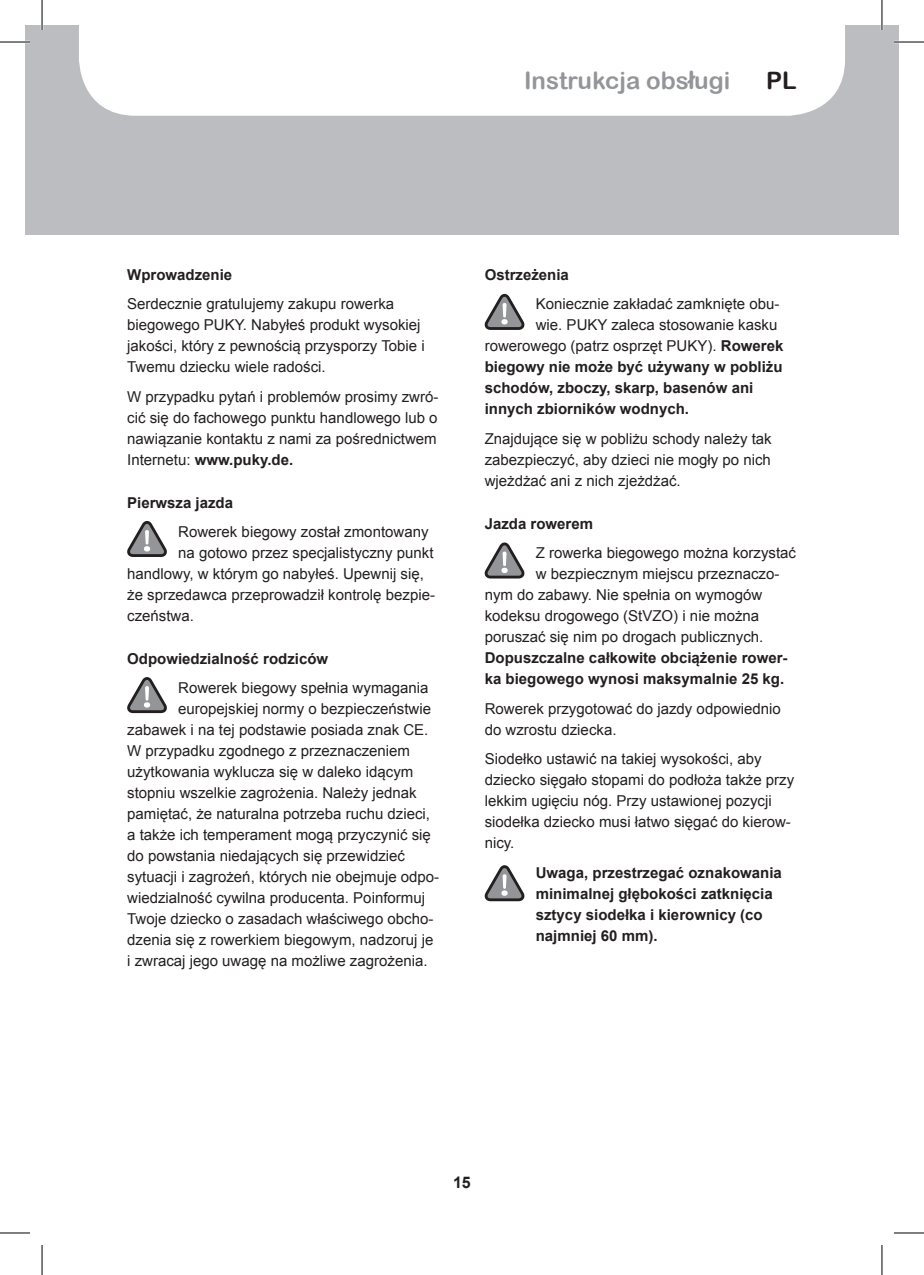
<style>
.page{position:relative;width:924px;height:1275px;background:#fff}
.page>*{position:absolute;margin:0;border:0;box-sizing:border-box;transform-origin:0 0}
.t1{font:24px "Arial Rounded MT Bold";color:#939598}
.t2{font:24px "Arial Rounded MT Bold";color:#231f20}
.t3{font:700 16px "Arial";color:#231f20}
.t4{font:15px/21px "Arial";color:#231f20}
.t5{font:700 15px/21px "Arial";color:#231f20}
.s1{font-family:"VAG Rounded";font-weight:700}
.s2{font-weight:700}
</style>
<div class="page">
<div style="left:42px;top:25px;width:856px;height:210px;background:#bcbdc0"></div>
<div style="left:79px;top:25px;width:765px;height:91px;background:#fff"></div>
<div style="left:25px;top:25px;width:17px;height:210px;background:#bcbdc0"></div>
<svg style="left:127px;top:521px;width:40px;height:36px"></svg>
<svg style="left:127px;top:677px;width:40px;height:36px"></svg>
<svg style="left:484px;top:294px;width:40px;height:36px"></svg>
<svg style="left:484px;top:542px;width:40px;height:36px"></svg>
<svg style="left:484px;top:865px;width:40px;height:36px"></svg>
<hr style="left:0;top:41px;width:30px;height:2px;background:#fff">
<hr style="left:893px;top:41px;width:30px;height:2px;background:#fff">
<hr style="left:41px;top:0;width:2px;height:30px;background:#fff">
<hr style="left:880px;top:0;width:2px;height:30px;background:#fff">
<hr style="left:0;top:42px;width:30px;height:1px;background:#000">
<hr style="left:893px;top:42px;width:30px;height:1px;background:#000">
<hr style="left:0;top:1232px;width:30px;height:1px;background:#000">
<hr style="left:893px;top:1232px;width:30px;height:1px;background:#000">
<hr style="left:42px;top:0;width:1px;height:30px;background:#000">
<hr style="left:42px;top:1245px;width:1px;height:30px;background:#000">
<hr style="left:881px;top:0;width:1px;height:30px;background:#000">
<hr style="left:881px;top:1245px;width:1px;height:30px;background:#000">
<h1 class="t1" style="left:524px;top:66px;width:207px">Instrukcja obs<span class="s1">ł</span>ugi</h1>
<h1 class="t2" style="left:765px;top:66px;width:32px">PL</h1>
<p class="t5" style="left:127px;top:264px;width:107px">Wprowadzenie</p>
<p class="t4" style="left:127px;top:294px;width:299px">Serdecznie gratulujemy zakupu rowerka biegowego PUKY. Nabyłeś produkt wysokiej jakości, który z pewnością przysporzy Tobie i Twemu dziecku wiele radości.</p>
<p class="t4" style="left:127px;top:386px;width:312px;text-align:justify">W przypadku pytań i problemów prosimy zwró&shy;cić się do fachowego punktu handlowego lub o nawiązanie kontaktu z nami za pośrednictwem Internetu: <span class="s2">www.puky.de.</span></p>
<p class="t5" style="left:127px;top:492px;width:107px">Pierwsza jazda</p>
<p class="t4" style="left:178px;top:521px;width:252px">Rowerek biegowy został zmontowany</p>
<p class="t4" style="left:178px;top:542px;width:257px">na gotowo przez specjalistyczny punkt</p>
<p class="t4" style="left:127px;top:563px;width:298px">handlowy, w którym go nabyłeś. Upewnij się,</p>
<p class="t4" style="left:127px;top:584px;width:309px">że sprzedawca przeprowadził kontrolę bezpie-</p>
<p class="t4" style="left:127px;top:605px;width:68px">czeństwa.</p>
<p class="t5" style="left:127px;top:648px;width:202px">Odpowiedzialność rodziców</p>
<p class="t4" style="left:178px;top:677px;width:252px">Rowerek biegowy spełnia wymagania</p>
<p class="t4" style="left:178px;top:698px;width:254px">europejskiej normy o bezpieczeństwie</p>
<p class="t4" style="left:127px;top:719px;width:302px">zabawek i na tej podstawie posiada znak CE.</p>
<p class="t4" style="left:127px;top:740px;width:284px">W przypadku zgodnego z przeznaczeniem</p>
<p class="t4" style="left:127px;top:761px;width:287px">użytkowania wyklucza się w daleko idącym</p>
<p class="t4" style="left:127px;top:782px;width:291px">stopniu wszelkie zagrożenia. Należy jednak</p>
<p class="t4" style="left:127px;top:803px;width:304px">pamiętać, że naturalna potrzeba ruchu dzieci,</p>
<p class="t4" style="left:127px;top:824px;width:305px">a także ich temperament mogą przyczynić się</p>
<p class="t4" style="left:127px;top:845px;width:279px">do powstania niedających się przewidzieć</p>
<p class="t4" style="left:127px;top:866px;width:313px">sytuacji i zagrożeń, których nie obejmuje odpo-</p>
<p class="t4" style="left:127px;top:887px;width:299px">wiedzialność cywilna producenta. Poinformuj</p>
<p class="t4" style="left:127px;top:908px;width:307px">Twoje dziecko o zasadach właściwego obcho-</p>
<p class="t4" style="left:127px;top:929px;width:307px">dzenia się z rowerkiem biegowym, nadzoruj je</p>
<p class="t4" style="left:127px;top:950px;width:302px">i zwracaj jego uwagę na możliwe zagrożenia.</p>
<p class="t5" style="left:484px;top:264px;width:86px">Ostrzeżenia</p>
<p class="t4" style="left:535px;top:294px;width:245px">Koniecznie zakładać zamknięte obu-</p>
<p class="t4" style="left:535px;top:315px;width:243px">wie. PUKY zaleca stosowanie kasku</p>
<p class="t4" style="left:484px;top:336px;width:300px">rowerowego (patrz osprzęt PUKY). <span class="s2">Rowerek</span></p>
<p class="t5" style="left:484px;top:357px;width:299px">biegowy nie może być używany w pobliżu</p>
<p class="t5" style="left:484px;top:378px;width:270px">schodów, zboczy, skarp, basenów ani</p>
<p class="t5" style="left:484px;top:399px;width:206px">innych zbiorników wodnych.</p>
<p class="t4" style="left:484px;top:428px;width:288px;text-align:justify">Znajdujące się w pobliżu schody należy tak zabezpieczyć, aby dzieci nie mogły po nich wjeżdżać ani z nich zjeżdżać.</p>
<p class="t5" style="left:484px;top:513px;width:110px">Jazda rowerem</p>
<p class="t4" style="left:535px;top:542px;width:262px">Z rowerka biegowego można korzystać</p>
<p class="t4" style="left:535px;top:563px;width:245px">w bezpiecznym miejscu przeznaczo-</p>
<p class="t4" style="left:484px;top:584px;width:279px">nym do zabawy. Nie spełnia on wymogów</p>
<p class="t4" style="left:484px;top:605px;width:276px">kodeksu drogowego (StVZO) i nie można</p>
<p class="t4" style="left:484px;top:626px;width:280px">poruszać się nim po drogach publicznych.</p>
<p class="t5" style="left:484px;top:648px;width:304px">Dopuszczalne całkowite obciążenie rower&shy;ka biegowego wynosi maksymalnie 25 kg.</p>
<p class="t4" style="left:484px;top:698px;width:297px">Rowerek przygotować do jazdy odpowiednio do wzrostu dziecka.</p>
<p class="t4" style="left:484px;top:748px;width:311px">Siodełko ustawić na takiej wysokości, aby dziecko sięgało stopami do podłoża także przy lekkim ugięciu nóg. Przy ustawionej pozycji siodełka dziecko musi łatwo sięgać do kierow&shy;nicy.</p>
<p class="t5" style="left:535px;top:862px;width:247px">Uwaga, przestrzegać oznakowania minimalnej głębokości zatknięcia sztycy siodełka i kierownicy (co najmniej 60 mm).</p>
<p class="t3" style="left:453px;top:1171px;width:19px">15</p>
</div>
